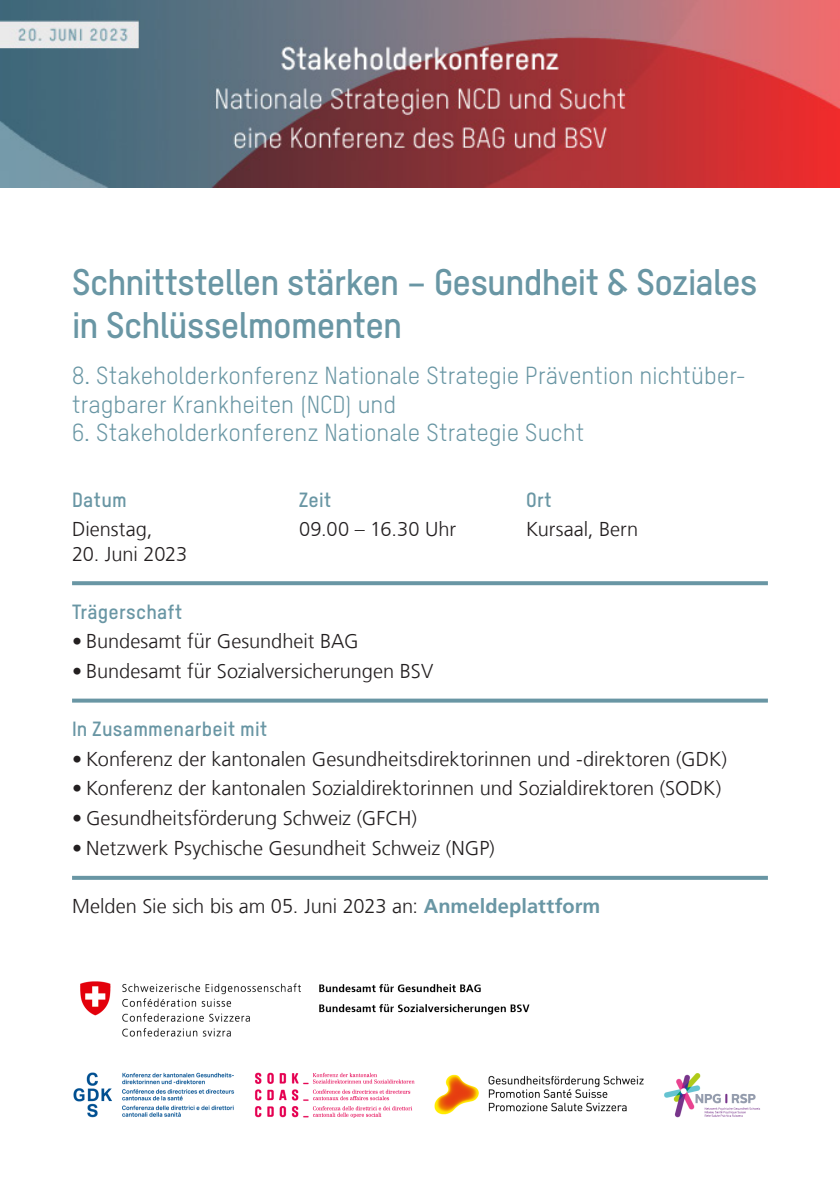
<style>
.page{position:relative;width:840px;height:1191px;background:#fff}
.page>*{position:absolute;margin:0;border:0;box-sizing:border-box;transform-origin:0 0}
.t1{font:36px/43.2px "T Star Bold";letter-spacing:-.015em;color:#6996a4}
.t2{font:24px/28.8px "T Star Regular";color:#6996a4}
.t3{font:300 20px "Frutiger LT Com";letter-spacing:-.005em;color:#231f20}
.t4{font:20px "T Star Bold";letter-spacing:.015em;color:#6996a4}
.s1{font-weight:700;color:#6996a4}
</style>
<div class="page">
<svg style="left:72px;top:581px;width:695px;height:4px;background:#709ba8"></svg>
<svg style="left:72px;top:698px;width:695px;height:4px;background:#7fa5b1"></svg>
<svg style="left:72px;top:876px;width:695px;height:4px;background:#6e99a7"></svg>
<img style="left:73px;top:1072px;width:687px;height:46px">
<img style="left:80px;top:981px;width:450px;height:56px">
<img style="left:0;top:0;width:839px;height:187px">
<h1 class="t1" style="left:72px;top:259px;width:686px">Schnittstellen stärken – Gesundheit &amp; Soziales in Schlüsselmomenten</h1>
<p class="t2" style="left:72px;top:360px;width:675px">8. Stakeholderkonferenz Nationale Strategie Prävention nichtüber&shy;tragbarer Krankheiten (NCD) und</p>
<p class="t2" style="left:72px;top:418px;width:513px">6. Stakeholderkonferenz Nationale Strategie Sucht</p>
<p class="t4" style="left:72px;top:487px;width:56px">Datum</p>
<p class="t4" style="left:299px;top:487px;width:34px">Zeit</p>
<p class="t4" style="left:526px;top:487px;width:27px">Ort</p>
<p class="t3" style="left:72px;top:518px;width:82px">Dienstag,</p>
<p class="t3" style="left:299px;top:518px;width:158px">09.00 – 16.30 Uhr</p>
<p class="t3" style="left:526px;top:518px;width:113px">Kursaal, Bern</p>
<p class="t3" style="left:72px;top:542px;width:117px">20. Juni 2023</p>
<p class="t4" style="left:72px;top:599px;width:112px">Trägerschaft</p>
<p class="t3" style="left:72px;top:629px;width:288px">• Bundesamt für Gesundheit BAG</p>
<p class="t3" style="left:72px;top:659px;width:362px">• Bundesamt für Sozialversicherungen BSV</p>
<p class="t4" style="left:72px;top:716px;width:196px">In Zusammenarbeit mit</p>
<p class="t3" style="left:72px;top:747px;width:656px">• Konferenz der kantonalen Gesundheitsdirektorinnen und ‑direktoren (GDK)</p>
<p class="t3" style="left:72px;top:776px;width:650px">• Konferenz der kantonalen Sozialdirektorinnen und Sozialdirektoren (SODK)</p>
<p class="t3" style="left:72px;top:806px;width:346px">• Gesundheitsförderung Schweiz (GFCH)</p>
<p class="t3" style="left:72px;top:836px;width:424px">• Netzwerk Psychische Gesundheit Schweiz (NGP)</p>
<p class="t3" style="left:72px;top:894px;width:529px">Melden Sie sich bis am 05. Juni 2023 an: <span class="s1">Anmeldeplattform</span></p>
</div>
